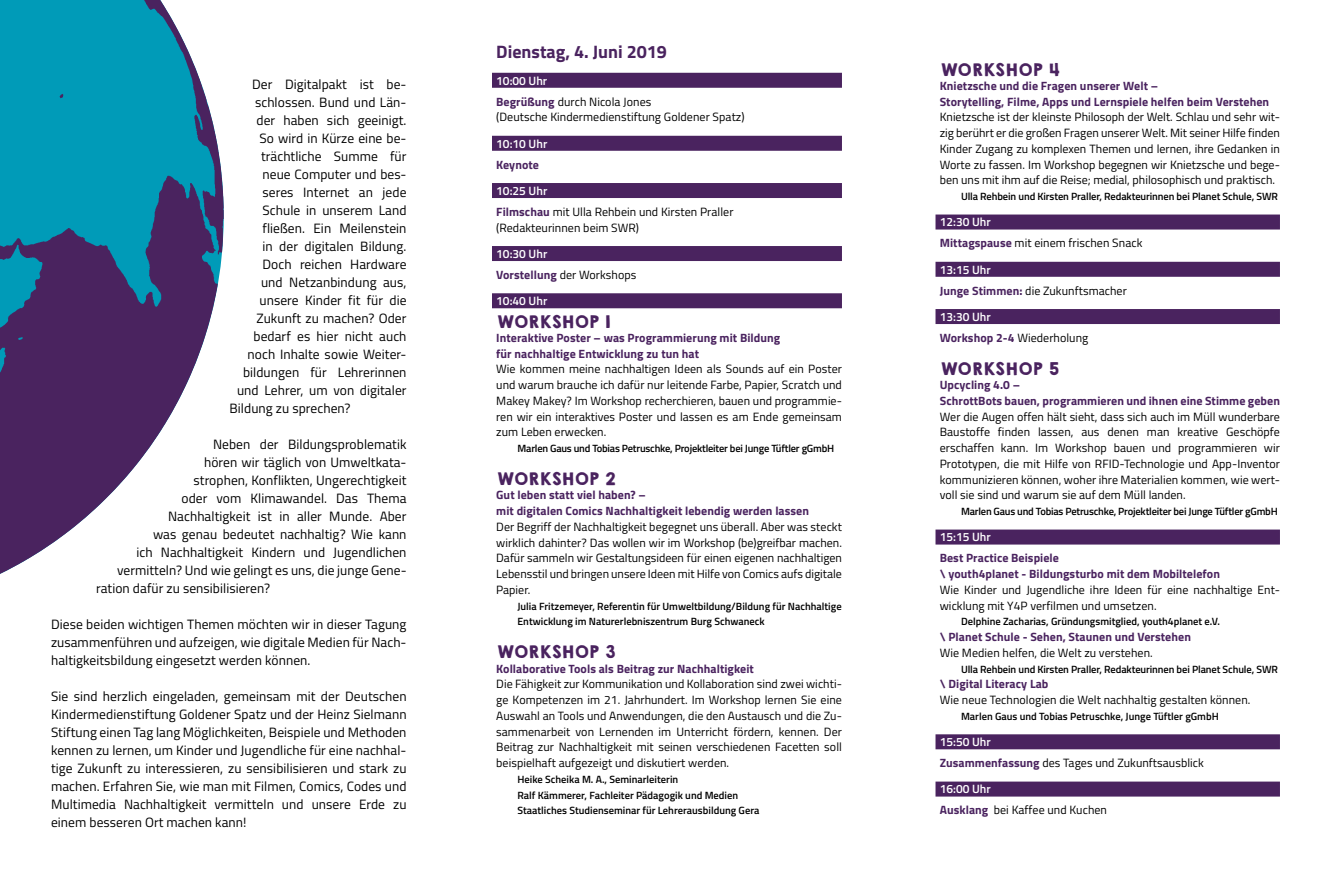
<style>
.page{position:relative;width:1331px;height:893px;background:#fff}
.page>*{position:absolute;margin:0;border:0;box-sizing:border-box;transform-origin:0 0}
.t1{font:700 18px "Titillium";color:#4a235f}
.t2{font:15.75px "KGHAPPY Solid";letter-spacing:.005em;color:#4a235f}
.t3{font:13.5px/18px "Titillium";letter-spacing:.005em;color:#000;text-align:justify}
.t4{font:12px/15.8px "Titillium";letter-spacing:.005em;color:#000}
.t5{font:700 12px/15.8px "Titillium";letter-spacing:.005em;color:#4a235f}
.t6{font:600 12px "Titillium";color:#fff}
.t7{font:600 10.5px/15.8px "Titillium";color:#000}
.t8{font:600 10.5px "Titillium";letter-spacing:-.02em;color:#000}
.s1{font-weight:600;color:#fff}
.s2{font-weight:700;color:#4a235f}
</style>
<div class="page">
<div style="left:492px;top:73px;width:350px;height:15px;background:#4a235f"></div>
<div style="left:492px;top:136px;width:350px;height:15px;background:#4a235f"></div>
<div style="left:492px;top:183px;width:350px;height:15px;background:#4a235f"></div>
<div style="left:492px;top:246px;width:350px;height:15px;background:#4a235f"></div>
<div style="left:492px;top:293px;width:350px;height:15px;background:#4a235f"></div>
<div style="left:935px;top:215px;width:345px;height:15px;background:#4a235f"></div>
<div style="left:935px;top:262px;width:345px;height:15px;background:#4a235f"></div>
<div style="left:935px;top:309px;width:345px;height:15px;background:#4a235f"></div>
<div style="left:935px;top:530px;width:345px;height:15px;background:#4a235f"></div>
<div style="left:935px;top:734px;width:345px;height:15px;background:#4a235f"></div>
<div style="left:935px;top:782px;width:345px;height:15px;background:#4a235f"></div>
<img style="left:0;top:0;width:224px;height:574px">
<p class="t3" style="left:252px;top:75px;width:156px">Der Digitalpakt ist be-</p>
<p class="t3" style="left:255px;top:93px;width:153px">schlossen. Bund und Län-</p>
<p class="t3" style="left:257px;top:111px;width:151px">der haben sich geeinigt.</p>
<p class="t3" style="left:260px;top:129px;width:149px">So wird in Kürze eine be-</p>
<p class="t3" style="left:261px;top:147px;width:147px">trächtliche Summe für</p>
<p class="t3" style="left:263px;top:165px;width:146px">neue Computer und bes-</p>
<p class="t3" style="left:263px;top:183px;width:146px">seres Internet an jede</p>
<p class="t3" style="left:263px;top:201px;width:146px">Schule in unserem Land</p>
<p class="t3" style="left:263px;top:219px;width:146px">fließen. Ein Meilenstein</p>
<p class="t3" style="left:263px;top:237px;width:146px">in der digitalen Bildung.</p>
<p class="t3" style="left:263px;top:255px;width:145px">Doch reichen Hardware</p>
<p class="t3" style="left:261px;top:273px;width:147px">und Netzanbindung aus,</p>
<p class="t3" style="left:260px;top:291px;width:149px">unsere Kinder fit für die</p>
<p class="t3" style="left:257px;top:309px;width:151px">Zukunft zu machen? Oder</p>
<p class="t3" style="left:254px;top:327px;width:154px">bedarf es hier nicht auch</p>
<p class="t3" style="left:248px;top:345px;width:161px">noch Inhalte sowie Weiter-</p>
<p class="t3" style="left:243px;top:363px;width:165px">bildungen für Lehrerinnen</p>
<p class="t3" style="left:237px;top:381px;width:171px">und Lehrer, um von digitaler</p>
<p class="t3" style="left:230px;top:399px;width:123px">Bildung zu sprechen?</p>
<p class="t3" style="left:213px;top:435px;width:195px">Neben der Bildungsproblematik</p>
<p class="t3" style="left:204px;top:453px;width:204px">hören wir täglich von Umweltkata-</p>
<p class="t3" style="left:194px;top:471px;width:215px">strophen, Konflikten, Ungerechtigkeit</p>
<p class="t3" style="left:182px;top:489px;width:226px">oder vom Klimawandel. Das Thema</p>
<p class="t3" style="left:168px;top:507px;width:240px">Nachhaltigkeit ist in aller Munde. Aber</p>
<p class="t3" style="left:153px;top:525px;width:255px">was genau bedeutet nachhaltig? Wie kann</p>
<p class="t3" style="left:137px;top:543px;width:271px">ich Nachhaltigkeit Kindern und Jugendlichen</p>
<p class="t3" style="left:117px;top:561px;width:291px">vermitteln? Und wie gelingt es uns, die junge Gene-</p>
<p class="t3" style="left:96px;top:579px;width:176px">ration dafür zu sensibilisieren?</p>
<p class="t3" style="left:51px;top:615px;width:357px">Diese beiden wichtigen Themen möchten wir in dieser Tagung zusammenführen und aufzeigen, wie digitale Medien für Nach&shy;haltigkeitsbildung eingesetzt werden können.</p>
<p class="t3" style="left:51px;top:687px;width:357px">Sie sind herzlich eingeladen, gemeinsam mit der Deutschen Kindermedienstiftung Goldener Spatz und der Heinz Sielmann Stiftung einen Tag lang Möglichkeiten, Beispiele und Methoden kennen zu lernen, um Kinder und Jugendliche für eine nachhal&shy;tige Zukunft zu interessieren, zu sensibilisieren und stark zu machen. Erfahren Sie, wie man mit Filmen, Comics, Codes und Multimedia Nachhaltigkeit vermitteln und unsere Erde zu einem besseren Ort machen kann!</p>
<h1 class="t1" style="left:496px;top:38px;width:172px">Dienstag, 4. Juni 2019</h1>
<p class="t4" style="left:496px;top:69px;width:157px;line-height:21px"><span class="s1">10:00 Uhr<br></span><span class="s2">Begrüßung</span> durch Nicola Jones</p>
<p class="t4" style="left:496px;top:109px;width:250px">(Deutsche Kindermedienstiftung Goldener Spatz)</p>
<p class="t6" style="left:496px;top:134px;width:53px">10:10 Uhr</p>
<p class="t5" style="left:496px;top:156px;width:44px">Keynote</p>
<p class="t4" style="left:496px;top:179px;width:239px;line-height:21px"><span class="s1">10:25 Uhr<br></span><span class="s2">Filmschau</span> mit Ulla Rehbein und Kirsten Praller</p>
<p class="t4" style="left:496px;top:219px;width:144px">(Redakteurinnen beim SWR)</p>
<p class="t4" style="left:496px;top:242px;width:142px;line-height:21px"><span class="s1">10:30 Uhr<br></span><span class="s2">Vorstellung</span> der Workshops</p>
<p class="t6" style="left:496px;top:292px;width:53px">10:40 Uhr</p>
<h2 class="t2" style="left:496px;top:309px;width:116px">WORKSHOP 1</h2>
<p class="t5" style="left:496px;top:329px;width:286px">Interaktive Poster – was Programmierung mit Bildung für nachhaltige Entwicklung zu tun hat</p>
<p class="t4" style="left:496px;top:361px;width:347px;text-align:justify">Wie kommen meine nachhaltigen Ideen als Sounds auf ein Poster und warum brauche ich dafür nur leitende Farbe, Papier, Scratch und Makey Makey? Im Workshop recherchieren, bauen und programmie&shy;ren wir ein interaktives Poster und lassen es am Ende gemeinsam zum Leben erwecken.</p>
<p class="t8" style="left:517px;top:440px;width:318px">Marlen Gaus und Tobias Petruschke, Projektleiter bei Junge Tüftler gGmbH</p>
<h2 class="t2" style="left:496px;top:467px;width:121px">WORKSHOP 2</h2>
<p class="t5" style="left:496px;top:487px;width:314px">Gut leben statt viel haben? –<br>mit digitalen Comics Nachhaltigkeit lebendig werden lassen</p>
<p class="t4" style="left:496px;top:518px;width:347px;text-align:justify">Der Begriff der Nachhaltigkeit begegnet uns überall. Aber was steckt wirklich dahinter? Das wollen wir im Workshop (be)greifbar machen.<br>Dafür sammeln wir Gestaltungsideen für einen eigenen nachhaltigen Lebensstil und bringen unsere Ideen mit Hilfe von Comics aufs digitale Papier.</p>
<p class="t7" style="left:517px;top:597px;width:326px">Julia Fritzemeyer, Referentin für Umweltbildung/Bildung für Nachhaltige<br>Entwicklung im Naturerlebniszentrum Burg Schwaneck</p>
<h2 class="t2" style="left:496px;top:640px;width:121px">WORKSHOP 3</h2>
<p class="t5" style="left:496px;top:660px;width:259px">Kollaborative Tools als Beitrag zur Nachhaltigkeit</p>
<p class="t4" style="left:496px;top:676px;width:347px;text-align:justify">Die Fähigkeit zur Kommunikation und Kollaboration sind zwei wichti&shy;ge Kompetenzen im 21. Jahrhundert. Im Workshop lernen Sie eine Auswahl an Tools und Anwendungen, die den Austausch und die Zu&shy;sammenarbeit von Lernenden im Unterricht fördern, kennen. Der Beitrag zur Nachhaltigkeit mit seinen verschiedenen Facetten soll beispielhaft aufgezeigt und diskutiert werden.</p>
<p class="t7" style="left:517px;top:771px;width:243px">Heike Scheika M. A., Seminarleiterin<br>Ralf Kämmerer, Fachleiter Pädagogik und Medien<br>Staatliches Studienseminar für Lehrerausbildung Gera</p>
<h2 class="t2" style="left:940px;top:57px;width:121px">WORKSHOP 4</h2>
<p class="t5" style="left:940px;top:77px;width:331px">Knietzsche und die Fragen unserer Welt –<br>Storytelling, Filme, Apps und Lernspiele helfen beim Verstehen</p>
<p class="t4" style="left:940px;top:109px;width:342px;text-align:justify">Knietzsche ist der kleinste Philosoph der Welt. Schlau und sehr wit&shy;zig berührt er die großen Fragen unserer Welt. Mit seiner Hilfe finden Kinder Zugang zu komplexen Themen und lernen, ihre Gedanken in Worte zu fassen. Im Workshop begegnen wir Knietzsche und bege&shy;ben uns mit ihm auf die Reise; medial, philosophisch und praktisch.</p>
<p class="t7" style="left:961px;top:188px;width:318px">Ulla Rehbein und Kirsten Praller, Redakteurinnen bei Planet Schule, SWR</p>
<p class="t4" style="left:940px;top:211px;width:204px;line-height:21px"><span class="s1">12:30 Uhr<br></span><span class="s2">Mittagspause</span> mit einem frischen Snack</p>
<p class="t4" style="left:940px;top:258px;width:189px;line-height:21px"><span class="s1">13:15 Uhr<br></span><span class="s2">Junge Stimmen:</span> die Zukunftsmacher</p>
<p class="t4" style="left:940px;top:306px;width:150px;line-height:21px"><span class="s1">13:30 Uhr<br></span><span class="s2">Workshop 2-4</span> Wiederholung</p>
<h2 class="t2" style="left:940px;top:356px;width:121px">WORKSHOP 5</h2>
<p class="t5" style="left:940px;top:376px;width:342px">Upcycling 4.0 –<br>SchrottBots bauen, programmieren und ihnen eine Stimme geben</p>
<p class="t4" style="left:940px;top:408px;width:342px;text-align:justify">Wer die Augen offen hält sieht, dass sich auch im Müll wunderbare Baustoffe finden lassen, aus denen man kreative Geschöpfe erschaffen kann. Im Workshop bauen und programmieren wir Prototypen, die mit Hilfe von RFID-Technologie und App-Inventor kommunizieren können, woher ihre Materialien kommen, wie wert&shy;voll sie sind und warum sie auf dem Müll landen.</p>
<p class="t8" style="left:961px;top:503px;width:318px">Marlen Gaus und Tobias Petruschke, Projektleiter bei Junge Tüftler gGmbH</p>
<p class="t6" style="left:940px;top:528px;width:53px">15:15 Uhr</p>
<p class="t5" style="left:940px;top:550px;width:282px">Best Practice Beispiele<br>\ youth4planet - Bildungsturbo mit dem Mobiltelefon</p>
<p class="t4" style="left:940px;top:581px;width:340px">Wie Kinder und Jugendliche ihre Ideen für eine nachhaltige Ent&shy;wicklung mit Y4P verfilmen und umsetzen.</p>
<p class="t7" style="left:961px;top:613px;width:261px">Delphine Zacharias, Gründungsmitglied, youth4planet e.V.</p>
<p class="t5" style="left:940px;top:628px;width:253px">\ Planet Schule - Sehen, Staunen und Verstehen</p>
<p class="t4" style="left:940px;top:644px;width:215px">Wie Medien helfen, die Welt zu verstehen.</p>
<p class="t7" style="left:961px;top:660px;width:318px">Ulla Rehbein und Kirsten Praller, Redakteurinnen bei Planet Schule, SWR</p>
<p class="t5" style="left:940px;top:676px;width:110px">\ Digital Literacy Lab</p>
<p class="t4" style="left:940px;top:691px;width:312px">Wie neue Technologien die Welt nachhaltig gestalten können.</p>
<p class="t7" style="left:961px;top:708px;width:259px">Marlen Gaus und Tobias Petruschke, Junge Tüftler gGmbH</p>
<p class="t4" style="left:940px;top:731px;width:266px;line-height:21px"><span class="s1">15:50 Uhr<br></span><span class="s2">Zusammenfassung</span> des Tages und Zukunftsausblick</p>
<p class="t4" style="left:940px;top:778px;width:169px;line-height:21px"><span class="s1">16:00 Uhr<br></span><span class="s2">Ausklang</span> bei Kaffee und Kuchen</p>
</div>
